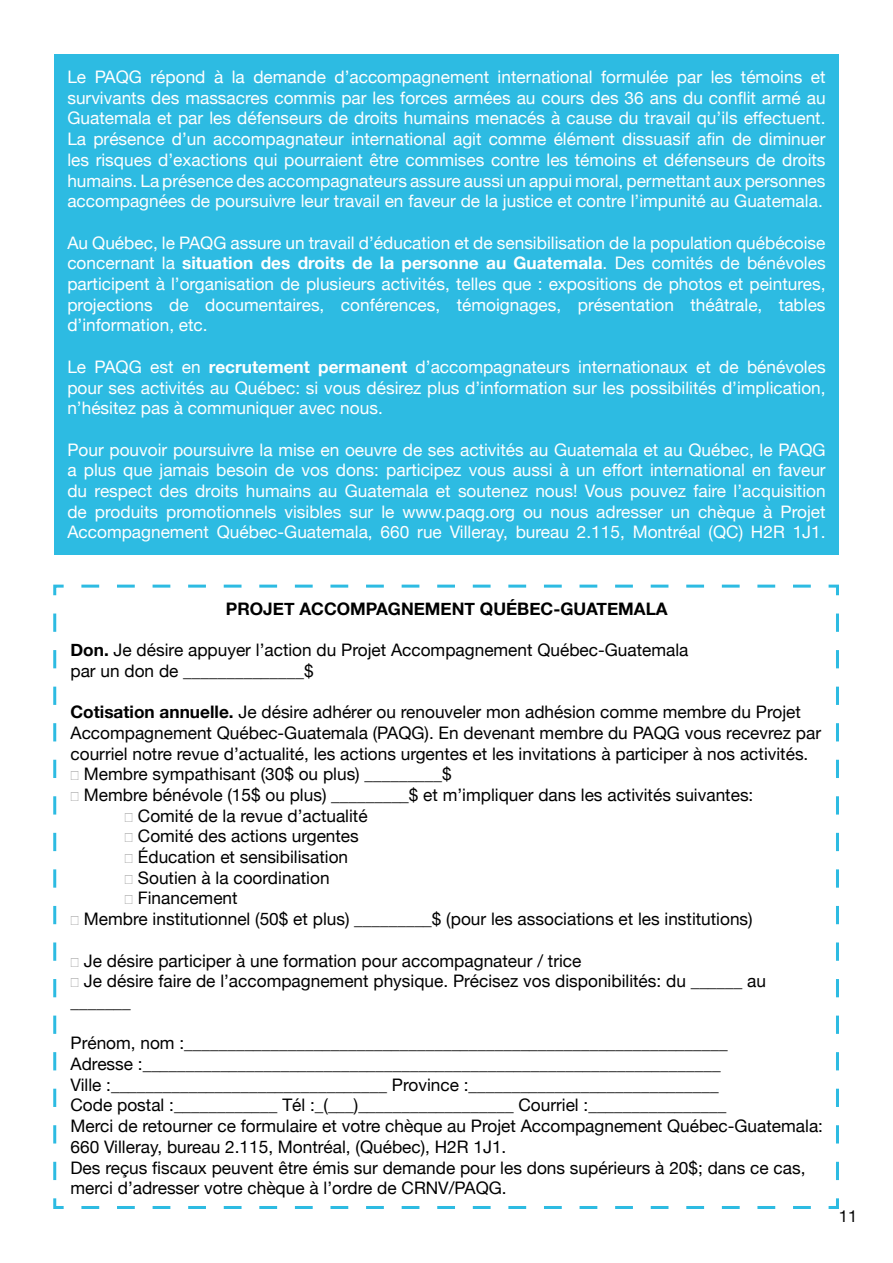
<style>
.page{position:relative;width:893px;height:1263px;background:#fff}
.page>*{position:absolute;margin:0;border:0;box-sizing:border-box;transform-origin:0 0}
.t1{font:17.25px/20.7px "Helvetica Neue";color:#fff;text-align:justify}
.t2{font:17.25px/20.7px "Helvetica Neue";color:#000}
.t3{font:700 17.25px "Helvetica Neue";color:#000}
.t4{font:16.5px "Helvetica Neue";color:#000}
.s1{font-weight:700}
</style>
<div class="page">
<svg style="left:53px;top:584px;width:786px;height:625px"></svg>
<div style="left:54px;top:54px;width:785px;height:500px;background:#2dbbe2"></div>
<p class="t1" style="left:67px;top:66px;width:760px">Le PAQG répond à la demande d’accompagnement international formulée par les témoins et survivants des massacres commis par les forces armées au cours des 36 ans du conflit armé au Guatemala et par les défenseurs de droits humains menacés à cause du travail qu’ils effectuent.<br>La présence d’un accompagnateur international agit comme élément dissuasif afin de diminuer les risques d’exactions qui pourraient être commises contre les témoins et défenseurs de droits humains. La présence des accompagnateurs assure aussi un appui moral, permettant aux personnes accompagnées de poursuivre leur travail en faveur de la justice et contre l’impunité au Guatemala.</p>
<p class="t1" style="left:67px;top:232px;width:760px">Au Québec, le PAQG assure un travail d’éducation et de sensibilisation de la population québécoise concernant la <span class="s1">situation des droits de la personne au Guatemala</span>. Des comités de bénévoles participent à l’organisation de plusieurs activités, telles que : expositions de photos et peintures, projections de documentaires, conférences, témoignages, présentation théâtrale, tables d’information, etc.</p>
<p class="t1" style="left:67px;top:356px;width:760px">Le PAQG est en <span class="s1">recrutement permanent</span> d’accompagnateurs internationaux et de bénévoles pour ses activités au Québec: si vous désirez plus d’information sur les possibilités d’implication, n’hésitez pas à communiquer avec nous.</p>
<p class="t1" style="left:67px;top:439px;width:760px">Pour pouvoir poursuivre la mise en oeuvre de ses activités au Guatemala et au Québec, le PAQG a plus que jamais besoin de vos dons: participez vous aussi à un effort international en faveur du respect des droits humains au Guatemala et soutenez nous! Vous pouvez faire l’acquisition de produits promotionnels visibles sur le www.paqg.org ou nous adresser un chèque à Projet Accompagnement Québec-Guatemala, 660 rue Villeray, bureau 2.115, Montréal (QC) H2R 1J1.</p>
<p class="t3" style="left:226px;top:598px;width:443px">PROJET ACCOMPAGNEMENT QUÉBEC-GUATEMALA</p>
<p class="t2" style="left:70px;top:639px;width:619px"><span class="s1">Don.</span> Je désire appuyer l’action du Projet Accompagnement Québec-Guatemala par un don de ______________$</p>
<p class="t2" style="left:70px;top:701px;width:752px"><span class="s1">Cotisation annuelle.</span> Je désire adhérer ou renouveler mon adhésion comme membre du Projet<br>Accompagnement Québec-Guatemala (PAQG). En devenant membre du PAQG vous recevrez par courriel notre revue d’actualité, les actions urgentes et les invitations à participer à nos activités.</p>
<p class="t2" style="left:70px;top:763px;width:383px">□ Membre sympathisant (30$ ou plus) _________$</p>
<p class="t2" style="left:70px;top:784px;width:684px">□ Membre bénévole (15$ ou plus) _________$ et m’impliquer dans les activités suivantes:</p>
<p class="t2" style="left:124px;top:805px;width:245px">□ Comité de la revue d’actualité</p>
<p class="t2" style="left:124px;top:826px;width:236px">□ Comité des actions urgentes</p>
<p class="t2" style="left:124px;top:846px;width:225px">□ Éducation et sensibilisation</p>
<p class="t2" style="left:124px;top:867px;width:207px">□ Soutien à la coordination</p>
<p class="t2" style="left:124px;top:888px;width:115px">□ Financement</p>
<p class="t2" style="left:70px;top:908px;width:684px">□ Membre institutionnel (50$ et plus) _________$ (pour les associations et les institutions)</p>
<p class="t2" style="left:70px;top:950px;width:512px">□ Je désire participer à une formation pour accompagnateur / trice</p>
<p class="t2" style="left:70px;top:970px;width:697px">□ Je désire faire de l’accompagnement physique. Précisez vos disponibilités: du ______ au _______</p>
<p class="t2" style="left:70px;top:1033px;width:754px">Prénom, nom :_______________________________________________________________<br>Adresse :___________________________________________________________________<br>Ville :________________________________ Province :_____________________________<br>Code postal :____________ Tél :_(___)__________________ Courriel :________________<br>Merci de retourner ce formulaire et votre chèque au Projet Accompagnement Québec-Guatemala:<br>660 Villeray, bureau 2.115, Montréal, (Québec), H2R 1J1.<br>Des reçus fiscaux peuvent être émis sur demande pour les dons supérieurs à 20$; dans ce cas, merci d’adresser votre chèque à l’ordre de CRNV/PAQG.</p>
<p class="t4" style="left:839px;top:1206px;width:20px">11</p>
</div>
